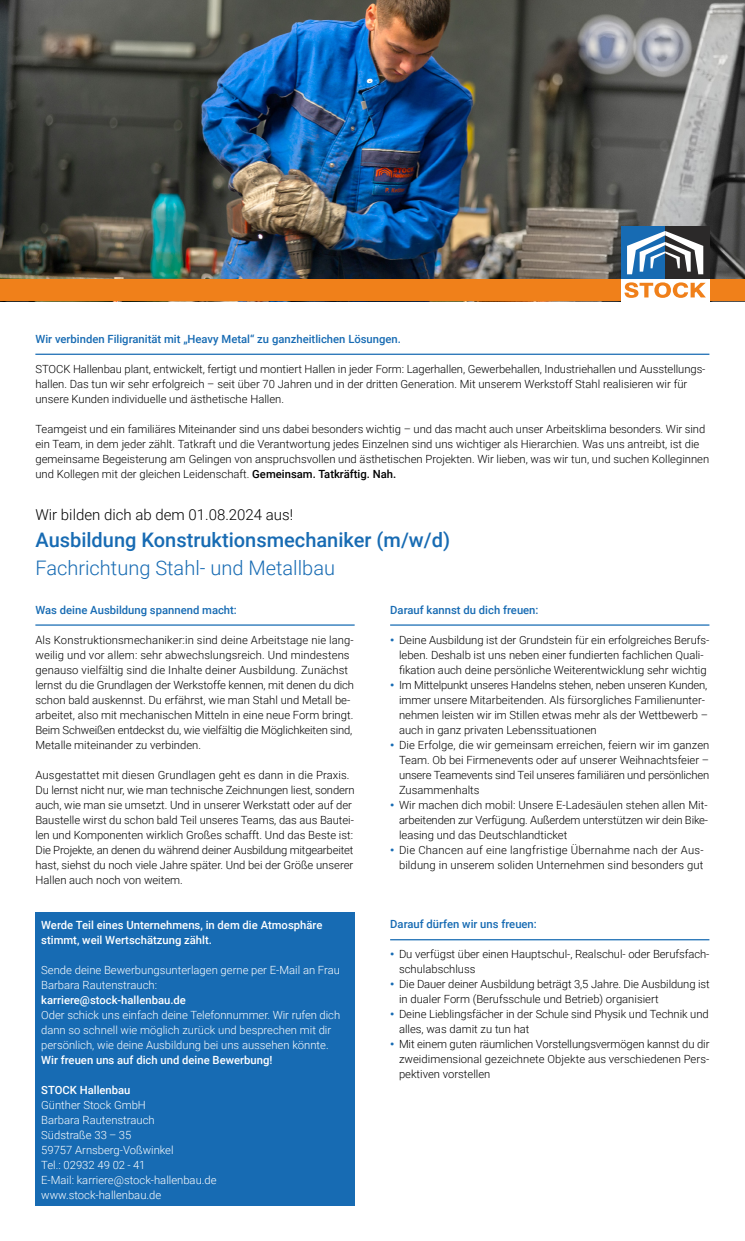
<style>
.page{position:relative;width:745px;height:1241px;background:#fff}
.page>*{position:absolute;margin:0;border:0;box-sizing:border-box;transform-origin:0 0}
.t1{font:500 20px "Roboto";color:#176bb3}
.t2{font:300 20px "Roboto";color:#176bb3}
.t3{font:300 15px "Roboto";color:#000}
.t4{font:300 11.25px/15px "Roboto";color:#000}
.t5{font:300 11.25px/15px "Roboto";color:#fff}
.t6{font:500 11.25px/15px "Roboto";color:#fff}
.t7{font:500 11.25px "Roboto";color:#176bb3}
.s1{font-weight:500}
.s2{font-weight:900;color:#176bb3}
</style>
<div class="page">
<hr style="left:35px;top:624px;width:319px;height:1px;background:#176bb3">
<hr style="left:35px;top:353px;width:674px;height:2px;background:#176bb3">
<img style="left:0;top:0;width:744px;height:279px">
<div style="left:0;top:279px;width:744px;height:22px;background:#f0801a"></div>
<div style="left:620px;top:227px;width:89px;height:74px;background:#fff"></div>
<div style="left:620px;top:227px;width:44px;height:52px;background:#176bb3"></div>
<div style="left:664px;top:227px;width:45px;height:52px;background:#2b2929"></div>
<svg style="left:627px;top:231px;width:75px;height:43px"></svg>
<svg style="left:624px;top:282px;width:81px;height:16px"></svg>
<hr style="left:390px;top:624px;width:319px;height:1px;background:#176bb3">
<hr style="left:390px;top:938px;width:319px;height:2px;background:#176bb3">
<div style="left:35px;top:912px;width:319px;height:293px;background:#176bb3"></div>
<p class="t7" style="left:35px;top:331px;width:367px">Wir verbinden Filigranität mit „Heavy Metal“ zu ganzheitlichen Lösungen.</p>
<p class="t4" style="left:35px;top:361px;width:671px">STOCK Hallenbau plant, entwickelt, fertigt und montiert Hallen in jeder Form: Lagerhallen, Gewerbehallen, Industriehallen und Ausstellungs&shy;hallen. Das tun wir sehr erfolgreich – seit über 70 Jahren und in der dritten Generation. Mit unserem Werkstoff Stahl realisieren wir für unsere Kunden individuelle und ästhetische Hallen.</p>
<p class="t4" style="left:35px;top:421px;width:675px">Teamgeist und ein familiäres Miteinander sind uns dabei besonders wichtig – und das macht auch unser Arbeitsklima besonders. Wir sind ein Team, in dem jeder zählt. Tatkraft und die Verantwortung jedes Einzelnen sind uns wichtiger als Hierarchien. Was uns antreibt, ist die gemeinsame Begeisterung am Gelingen von anspruchsvollen und ästhetischen Projekten. Wir lieben, was wir tun, und suchen Kolleginnen und Kollegen mit der gleichen Leidenschaft. <span class="s1">Gemeinsam. Tatkräftig. Nah.</span></p>
<h2 class="t3" style="left:35px;top:503px;width:259px">Wir bilden dich ab dem 01.08.2024 aus!</h2>
<h1 class="t1" style="left:35px;top:526px;width:416px">Ausbildung Konstruktionsmechaniker (m/w/d)</h1>
<h1 class="t2" style="left:35px;top:553px;width:301px">Fachrichtung Stahl- und Metallbau</h1>
<p class="t7" style="left:390px;top:601px;width:150px">Darauf kannst du dich freuen:</p>
<p class="t4" style="left:390px;top:631px;width:320px;text-align:center"><span class="s2">•</span> Deine Ausbildung ist der Grundstein für ein erfolgreiches Berufs&shy;leben. Deshalb ist uns neben einer fundierten fachlichen Quali&shy;fikation auch deine persönliche Weiterentwicklung sehr wichtig</p>
<p class="t4" style="left:399px;top:676px;width:310px;text-indent:-9px"><span class="s2">•</span> Im Mittelpunkt unseres Handelns stehen, neben unseren Kunden, immer unsere Mitarbeitenden. Als fürsorgliches Familienunter&shy;nehmen leisten wir im Stillen etwas mehr als der Wettbewerb – auch in ganz privaten Lebenssituationen</p>
<p class="t4" style="left:399px;top:736px;width:312px;text-align:justify;text-indent:-9px"><span class="s2">•</span> Die Erfolge, die wir gemeinsam erreichen, feiern wir im ganzen Team. Ob bei Firmenevents oder auf unserer Weihnachtsfeier – unsere Teamevents sind Teil unseres familiären und persönlichen Zusammenhalts</p>
<p class="t4" style="left:399px;top:796px;width:310px;text-align:justify;text-indent:-9px"><span class="s2">•</span> Wir machen dich mobil: Unsere E-Ladesäulen stehen allen Mit&shy;arbeitenden zur Verfügung. Außerdem unterstützen wir dein Bike&shy;leasing und das Deutschlandticket</p>
<p class="t4" style="left:390px;top:841px;width:314px;text-align:right"><span class="s2">•</span> Die Chancen auf eine langfristige Übernahme nach der Aus&shy;bildung in unserem soliden Unternehmen sind besonders gut</p>
<p class="t7" style="left:35px;top:601px;width:203px">Was deine Ausbildung spannend macht:</p>
<p class="t4" style="left:35px;top:631px;width:320px">Als Konstruktionsmechaniker:in sind deine Arbeitstage nie lang&shy;weilig und vor allem: sehr abwechslungsreich. Und mindestens genauso vielfältig sind die Inhalte deiner Ausbildung. Zunächst lernst du die Grundlagen der Werkstoffe kennen, mit denen du dich schon bald auskennst. Du erfährst, wie man Stahl und Metall be&shy;arbeitet, also mit mechanischen Mitteln in eine neue Form bringt.<br>Beim Schweißen entdeckst du, wie vielfältig die Möglichkeiten sind, Metalle miteinander zu verbinden.</p>
<p class="t4" style="left:35px;top:766px;width:320px">Ausgestattet mit diesen Grundlagen geht es dann in die Praxis.<br>Du lernst nicht nur, wie man technische Zeichnungen liest, sondern auch, wie man sie umsetzt. Und in unserer Werkstatt oder auf der Baustelle wirst du schon bald Teil unseres Teams, das aus Bautei&shy;len und Komponenten wirklich Großes schafft. Und das Beste ist:<br>Die Projekte, an denen du während deiner Ausbildung mitgearbeitet hast, siehst du noch viele Jahre später. Und bei der Größe unserer Hallen auch noch von weitem.</p>
<p class="t6" style="left:41px;top:916px;width:282px">Werde Teil eines Unternehmens, in dem die Atmosphäre stimmt, weil Wertschätzung zählt.</p>
<p class="t5" style="left:41px;top:961px;width:300px">Sende deine Bewerbungsunterlagen gerne per E-Mail an Frau<br>Barbara Rautenstrauch:</p>
<p class="t6" style="left:41px;top:991px;width:146px">karriere@stock-hallenbau.de</p>
<p class="t5" style="left:41px;top:1006px;width:300px">Oder schick uns einfach deine Telefonnummer. Wir rufen dich dann so schnell wie möglich zurück und besprechen mit dir persönlich, wie deine Ausbildung bei uns aussehen könnte.</p>
<p class="t6" style="left:41px;top:1051px;width:232px">Wir freuen uns auf dich und deine Bewerbung!</p>
<p class="t6" style="left:41px;top:1081px;width:91px">STOCK Hallenbau</p>
<p class="t5" style="left:41px;top:1096px;width:177px">Günther Stock GmbH<br>Barbara Rautenstrauch<br>Südstraße 33 – 35<br>59757 Arnsberg-Voßwinkel<br>Tel.: 02932 49 02 - 41<br>E-Mail: karriere@stock-hallenbau.de www.stock-hallenbau.de</p>
<p class="t7" style="left:390px;top:916px;width:148px">Darauf dürfen wir uns freuen:</p>
<p class="t4" style="left:399px;top:946px;width:312px;text-indent:-9px"><span class="s2">•</span> Du verfügst über einen Hauptschul-, Realschul- oder Berufsfach&shy;schulabschluss</p>
<p class="t4" style="left:399px;top:976px;width:312px;text-indent:-9px"><span class="s2">•</span> Die Dauer deiner Ausbildung beträgt 3,5 Jahre. Die Ausbildung ist in dualer Form (Berufsschule und Betrieb) organisiert</p>
<p class="t4" style="left:399px;top:1006px;width:311px;text-indent:-9px"><span class="s2">•</span> Deine Lieblingsfächer in der Schule sind Physik und Technik und alles, was damit zu tun hat</p>
<p class="t4" style="left:399px;top:1036px;width:312px;text-align:justify;text-indent:-9px"><span class="s2">•</span> Mit einem guten räumlichen Vorstellungsvermögen kannst du dir zweidimensional gezeichnete Objekte aus verschiedenen Pers&shy;pektiven vorstellen</p>
</div>
